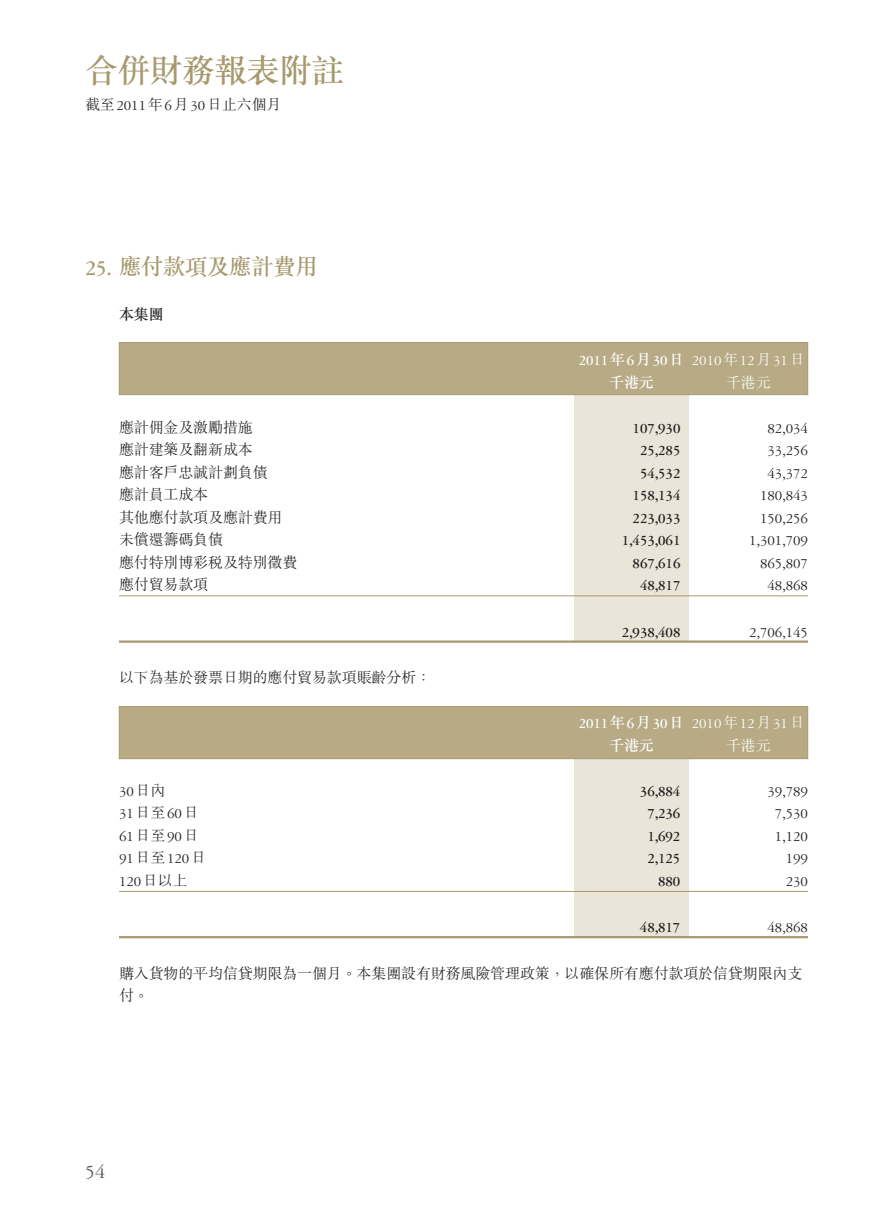
<style>
.page{position:relative;width:893px;height:1212px;background:#fff}
.page>*{position:absolute;margin:0;border:0;box-sizing:border-box;transform-origin:0 0}
.t1{font:500 33px "M Sung HK";letter-spacing:-.02em;color:#a7996e}
.t2{font:500 22.5px "M Sung HK";letter-spacing:-.02em;color:#a7996e}
.t3{font:20.25px "Garamond 3 LT Std";color:#57585a}
.t4{font:300 15px/22.5px "M Sung HK";letter-spacing:-.01em;color:#231f20}
.t5{font:15px "Garamond 3 LT Std";letter-spacing:-.01em;color:#231f20}
.t6{font:700 15px "Garamond 3 LT Std";letter-spacing:-.01em;color:#231f20}
.t7{font:15px "Garamond 3 LT Std";letter-spacing:-.01em;color:#fff}
.t8{font:500 15px "M Sung HK";letter-spacing:-.01em;color:#fff}
.t9{font:300 15px "M Sung HK";letter-spacing:-.01em;color:#fff}
.t10{font:500 15px "M Sung HK";color:#231f20}
.s1{font-family:"Garamond 3 LT Std";font-weight:400}
.s2{font-family:"Garamond 3 LT Std";font-weight:700}
.s3{font-weight:700}
.s4{font-family:"M Sung HK";font-weight:500}
.s5{font-family:"M Sung HK";font-weight:300}
</style>
<div class="page">
<div style="left:574px;top:384px;width:115px;height:258px;background:#eae5d8"></div>
<div style="left:574px;top:747px;width:115px;height:190px;background:#eae5d8"></div>
<div style="left:119px;top:342px;width:689px;height:53px;background:#b7aa85;border:1px solid #a7996e"></div>
<div style="left:119px;top:706px;width:689px;height:53px;background:#b7aa85;border:1px solid #a7996e"></div>
<hr style="left:119px;top:595px;width:689px;height:1px;background:#a7996e">
<hr style="left:119px;top:640px;width:689px;height:3px;background:#a7996e">
<hr style="left:119px;top:891px;width:689px;height:1px;background:#a7996e">
<hr style="left:119px;top:936px;width:689px;height:2px;background:#a7996e">
<h1 class="t1" style="left:85px;top:48px;width:261px">合併財務報表附註</h1>
<p class="t4" style="left:85px;top:92px;width:198px">截至<span class="s1">2011</span>年<span class="s1">6</span>月<span class="s1">30</span>日止六個月</p>
<h2 class="t2" style="left:85px;top:251px;width:234px"><span class="s2">25.</span> 應付款項及應計費用</h2>
<p class="t10" style="left:119px;top:304px;width:46px">本集團</p>
<p class="t7" style="left:579px;top:353px;width:228px"><span class="s3">2011</span><span class="s4">年</span><span class="s3">6</span><span class="s4">月</span><span class="s3">30</span><span class="s4">日</span> 2010<span class="s5">年</span>12<span class="s5">月</span>31<span class="s5">日</span></p>
<p class="t8" style="left:609px;top:372px;width:46px">千港元</p>
<p class="t9" style="left:726px;top:372px;width:46px">千港元</p>
<p class="t4" style="left:119px;top:415px;width:135px">應計佣金及激勵措施</p>
<p class="t6" style="left:633px;top:420px;width:49px">107,930</p>
<p class="t5" style="left:767px;top:420px;width:42px">82,034</p>
<p class="t4" style="left:119px;top:438px;width:135px">應計建築及翻新成本</p>
<p class="t6" style="left:640px;top:442px;width:42px">25,285</p>
<p class="t5" style="left:767px;top:443px;width:42px">33,256</p>
<p class="t4" style="left:119px;top:460px;width:150px">應計客戶忠誠計劃負債</p>
<p class="t6" style="left:640px;top:465px;width:42px">54,532</p>
<p class="t5" style="left:767px;top:465px;width:42px">43,372</p>
<p class="t4" style="left:119px;top:483px;width:91px">應計員工成本</p>
<p class="t6" style="left:633px;top:487px;width:49px">158,134</p>
<p class="t5" style="left:760px;top:488px;width:49px">180,843</p>
<p class="t4" style="left:119px;top:505px;width:165px">其他應付款項及應計費用</p>
<p class="t6" style="left:633px;top:510px;width:49px">223,033</p>
<p class="t5" style="left:760px;top:510px;width:49px">150,256</p>
<p class="t4" style="left:119px;top:528px;width:106px">未償還籌碼負債</p>
<p class="t6" style="left:622px;top:532px;width:60px">1,453,061</p>
<p class="t5" style="left:749px;top:533px;width:60px">1,301,709</p>
<p class="t4" style="left:119px;top:550px;width:180px">應付特別博彩稅及特別徵費</p>
<p class="t6" style="left:633px;top:555px;width:49px">867,616</p>
<p class="t5" style="left:760px;top:555px;width:49px">865,807</p>
<p class="t4" style="left:119px;top:573px;width:91px">應付貿易款項</p>
<p class="t6" style="left:640px;top:577px;width:42px">48,817</p>
<p class="t5" style="left:767px;top:578px;width:42px">48,868</p>
<p class="t6" style="left:622px;top:624px;width:60px">2,938,408</p>
<p class="t5" style="left:749px;top:624px;width:60px">2,706,145</p>
<p class="t4" style="left:119px;top:666px;width:313px">以下為基於發票日期的應付貿易款項賬齡分析：</p>
<p class="t7" style="left:579px;top:716px;width:228px"><span class="s3">2011</span><span class="s4">年</span><span class="s3">6</span><span class="s4">月</span><span class="s3">30</span><span class="s4">日</span> 2010<span class="s5">年</span>12<span class="s5">月</span>31<span class="s5">日</span></p>
<p class="t8" style="left:609px;top:735px;width:46px">千港元</p>
<p class="t9" style="left:726px;top:735px;width:46px">千港元</p>
<p class="t5" style="left:119px;top:783px;width:48px">30<span class="s5">日內</span></p>
<p class="t6" style="left:640px;top:783px;width:42px">36,884</p>
<p class="t5" style="left:767px;top:783px;width:42px">39,789</p>
<p class="t5" style="left:119px;top:806px;width:81px">31<span class="s5">日至</span>60<span class="s5">日</span></p>
<p class="t6" style="left:647px;top:805px;width:35px">7,236</p>
<p class="t5" style="left:775px;top:806px;width:35px">7,530</p>
<p class="t5" style="left:119px;top:828px;width:81px">61<span class="s5">日至</span>90<span class="s5">日</span></p>
<p class="t6" style="left:647px;top:828px;width:35px">1,692</p>
<p class="t5" style="left:775px;top:828px;width:35px">1,120</p>
<p class="t5" style="left:119px;top:851px;width:89px">91<span class="s5">日至</span>120<span class="s5">日</span></p>
<p class="t6" style="left:647px;top:850px;width:35px">2,125</p>
<p class="t5" style="left:786px;top:851px;width:24px">199</p>
<p class="t5" style="left:119px;top:873px;width:70px">120<span class="s5">日以上</span></p>
<p class="t6" style="left:658px;top:873px;width:24px">880</p>
<p class="t5" style="left:786px;top:873px;width:24px">230</p>
<p class="t6" style="left:640px;top:919px;width:42px">48,817</p>
<p class="t5" style="left:767px;top:920px;width:42px">48,868</p>
<p class="t4" style="left:119px;top:961px;width:685px">購入貨物的平均信貸期限為一個月。本集團設有財務風險管理政策，以確保所有應付款項於信貸期限內支付。</p>
<h3 class="t3" style="left:85px;top:1161px;width:22px">54</h3>
</div>
